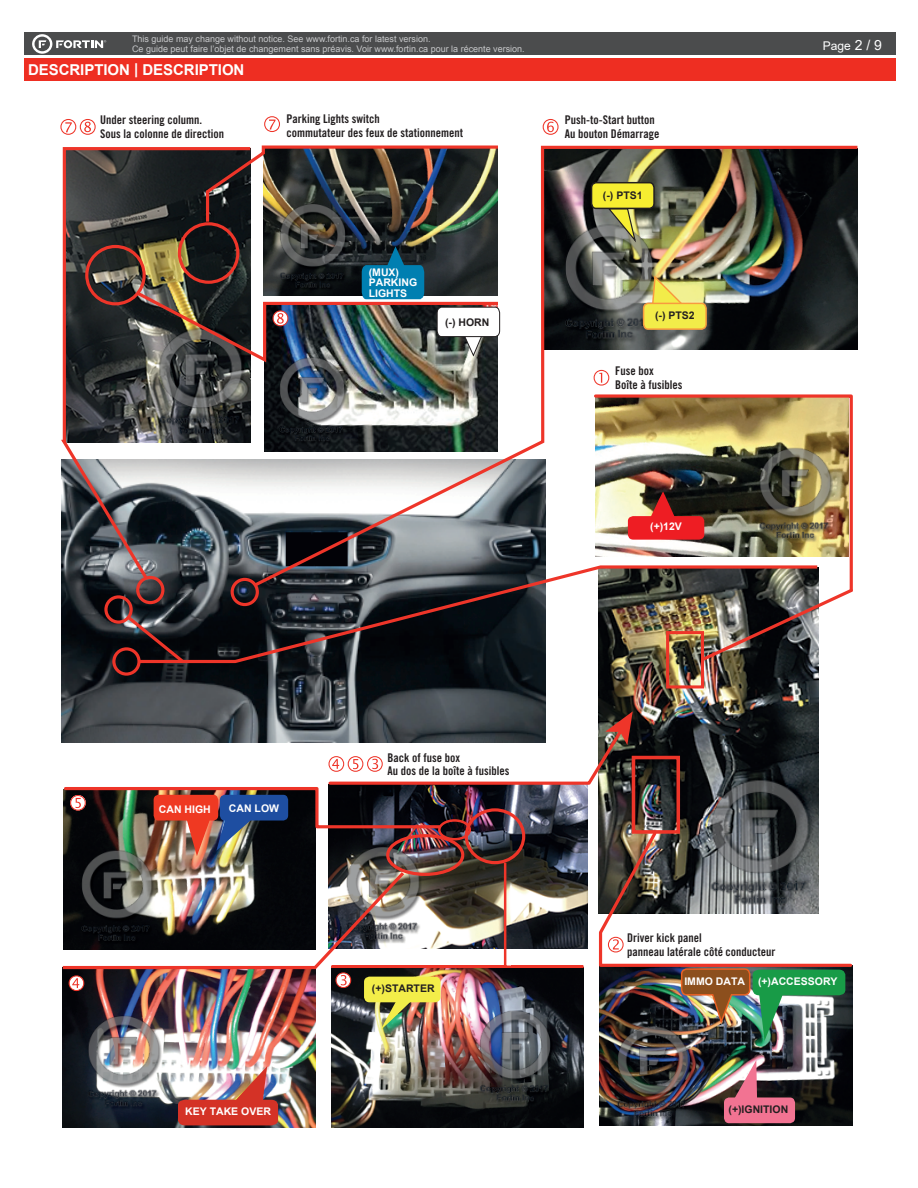
<style>
.page{position:relative;width:918px;height:1188px;background:#fff}
.page>*{position:absolute;margin:0;border:0;box-sizing:border-box;transform-origin:0 0}
.t1{font:700 15px "Arial";letter-spacing:-.005em;color:#fff}
.t2{font:12px/13.5px "Trade Gothic LT Std Bd Cn 20";color:#231f20}
.t3{font:12px "Arial";color:#fff}
.t4{font:700 10.5px/10.5px "Arial";color:#fff}
.t5{font:700 10.5px "Arial";color:#231f20}
.t6{font:9px/9.8px "Arial";color:#c7c8ca}
.s1{font-size:13.95px}
</style>
<div class="page">
<div style="left:24px;top:33px;width:872px;height:22px;background:#4b4c4d"></div>
<div style="left:24px;top:58px;width:872px;height:23px;background:#ee2e22"></div>
<svg style="left:32px;top:34px;width:74px;height:20px"></svg>
<img style="left:62px;top:582px;width:484px;height:129px">
<img style="left:331px;top:1041px;width:252px;height:86px">
<img style="left:599px;top:1041px;width:253px;height:85px">
<img style="left:599px;top:665px;width:220px;height:46px">
<img style="left:665px;top:589px;width:188px;height:101px">
<div style="left:724px;top:1098px;width:71px;height:25px;background:#f27392;border-radius:5px"></div>
<div style="left:112px;top:647px;width:29px;height:29px;border:3px solid #ee3529;border-radius:50%"></div>
<div style="left:104px;top:595px;width:29px;height:29px;border:3px solid #ee3529;border-radius:50%"></div>
<img style="left:124px;top:582px;width:696px;height:83px">
<hr style="left:139px;top:660px;width:44px;height:3px;background:#ee3529">
<svg style="left:733px;top:1060px;width:24px;height:38px"></svg>
<img style="left:251px;top:145px;width:607px;height:444px">
<svg style="left:607px;top:209px;width:30px;height:33px"></svg>
<svg style="left:651px;top:275px;width:40px;height:28px"></svg>
<div style="left:644px;top:303px;width:62px;height:26px;background:#f2ec49;border-radius:5px"></div>
<div style="left:643px;top:303px;width:64px;height:27px;border:2px solid #f89b3f;border-radius:5px"></div>
<div style="left:592px;top:183px;width:62px;height:25px;background:#f7ee31;border-radius:5px"></div>
<div style="left:591px;top:182px;width:64px;height:27px;border:2px solid #231f20;border-radius:5px"></div>
<div style="left:231px;top:578px;width:28px;height:28px;border:3px solid #ee3529;border-radius:50%"></div>
<svg style="left:543px;top:119px;width:16px;height:16px"></svg>
<img style="left:264px;top:225px;width:234px;height:21px">
<svg style="left:61px;top:147px;width:192px;height:435px;background:#565456"></svg>
<img style="left:204px;top:145px;width:297px;height:80px">
<div style="left:136px;top:576px;width:28px;height:28px;border:3px solid #ee3529;border-radius:50%"></div>
<div style="left:178px;top:222px;width:61px;height:62px;border:3px solid #ee3529;border-radius:50%"></div>
<svg style="left:264px;top:116px;width:16px;height:16px"></svg>
<img style="left:63px;top:1041px;width:252px;height:87px">
<img style="left:178px;top:1066px;width:100px;height:59px">
<img style="left:61px;top:711px;width:792px;height:330px">
<img style="left:265px;top:365px;width:233px;height:87px">
<div style="left:85px;top:245px;width:61px;height:60px;border:3px solid #ee3529;border-radius:50%"></div>
<img style="left:133px;top:246px;width:368px;height:119px">
<svg style="left:60px;top:119px;width:36px;height:16px"></svg>
<p class="t6" style="left:132px;top:34px;width:394px">This guide may change without notice. See www.fortin.ca for latest version.<br>Ce guide peut faire l’objet de changement sans préavis. Voir www.fortin.ca pour la récente version.</p>
<p class="t1" style="left:28px;top:59px;width:218px">DESCRIPTION | DESCRIPTION</p>
<p class="t2" style="left:100px;top:112px;width:125px;line-height:14.4px">Under steering column.<br>Sous la colonne de direction</p>
<p class="t2" style="left:286px;top:111px;width:178px;line-height:14.4px">Parking Lights switch<br>commutateur des feux de stationnement</p>
<p class="t4" style="left:369px;top:267px;width:50px">(MUX)<br>PARKING<br>LIGHTS</p>
<p class="t5" style="left:445px;top:314px;width:46px">(-) HORN</p>
<p class="t2" style="left:565px;top:112px;width:96px;line-height:14.4px">Push-to-Start button<br>Au bouton Démarrage</p>
<p class="t5" style="left:603px;top:188px;width:41px">(-) PTS1</p>
<p class="t5" style="left:655px;top:308px;width:41px">(-) PTS2</p>
<p class="t2" style="left:615px;top:364px;width:69px">Fuse box<br>Boîte à fusibles</p>
<p class="t4" style="left:650px;top:522px;width:33px">(+)12V</p>
<p class="t3" style="left:823px;top:38px;width:61px">Page <span class="s1">2 / 9</span></p>
<p class="t4" style="left:159px;top:804px;width:53px">CAN HIGH</p>
<p class="t4" style="left:229px;top:804px;width:52px">CAN LOW</p>
<p class="t4" style="left:185px;top:1106px;width:87px">KEY TAKE OVER</p>
<p class="t2" style="left:388px;top:750px;width:123px">Back of fuse box<br>Au dos de la boîte à fusibles</p>
<p class="t5" style="left:372px;top:981px;width:64px">(+)STARTER</p>
<p class="t2" style="left:627px;top:931px;width:150px">Driver kick panel<br>panneau latérale côté conducteur</p>
<p class="t4" style="left:684px;top:976px;width:62px">IMMO DATA</p>
<p class="t4" style="left:758px;top:976px;width:81px">(+)ACCESSORY</p>
<p class="t5" style="left:729px;top:1102px;width:61px">(+)IGNITION</p>
</div>
